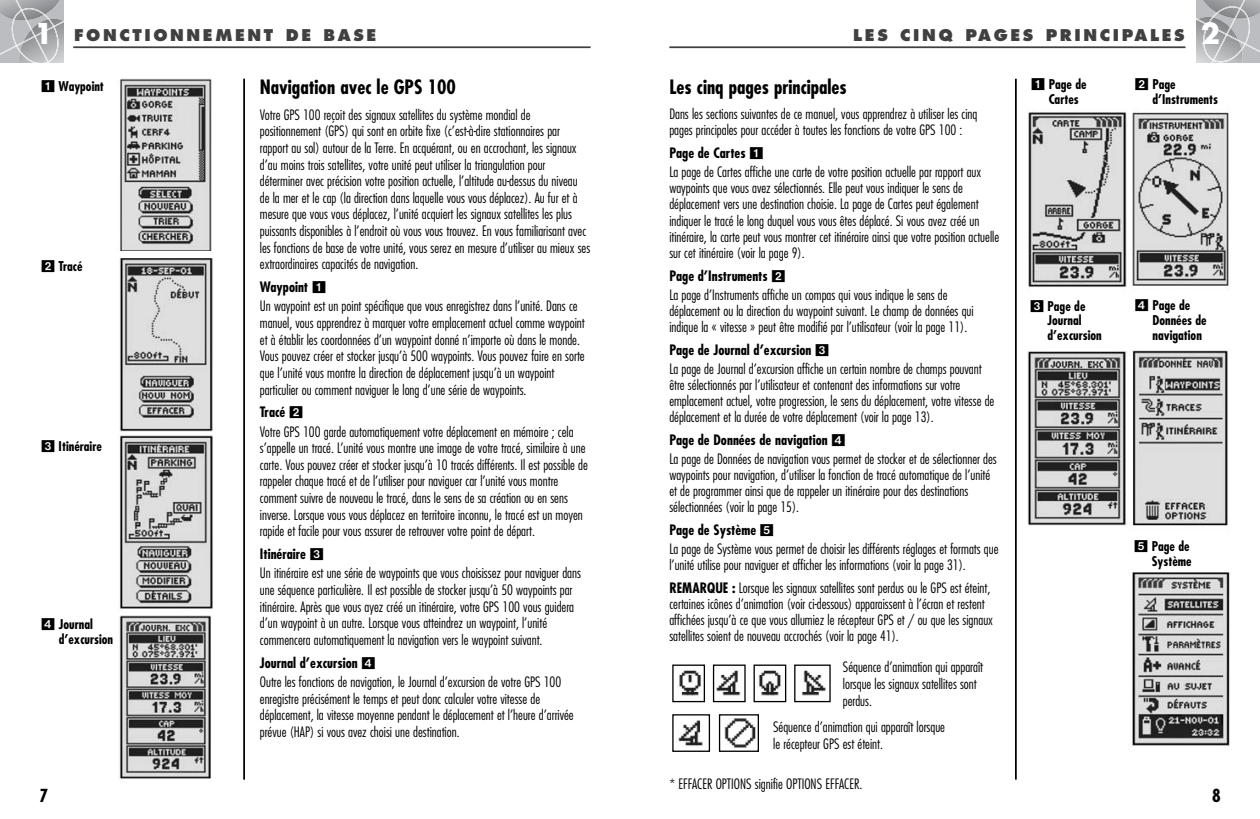
<style>
.page{position:relative;width:1260px;height:819px;background:#fff}
.page>*{position:absolute;margin:0;border:0;box-sizing:border-box;transform-origin:0 0}
.t1{font:700 condensed 19.25px "Futura";color:#000}
.t2{font:700 condensed 17.5px "Futura";color:#000}
.t3{font:800 15.75px "Futura";letter-spacing:.165em;color:#404040}
.t4{font:300 condensed 14px/16.6px "Futura";color:#000}
.t5{font:700 condensed 14px "Futura";color:#000}
.t6{font:700 condensed 13.12px/14.9px "Futura";color:#000}
.s1{font-weight:700;font-size:28px;color:#fff}
.s2{font-family:"Bundesbahn Pi One";font-weight:400;font-stretch:normal;font-size:14px}
.s3{font-weight:700}
.s4{font-family:"Bundesbahn Pi One";font-weight:400;font-stretch:normal}
</style>
<div class="page">
<svg style="left:0;top:0;width:63px;height:63px;background:#b1b3b6"></svg>
<hr style="left:73px;top:46px;width:518px;height:2px;background:#404040">
<svg style="left:1197px;top:0;width:63px;height:63px;background:#b2b4b7"></svg>
<hr style="left:669px;top:46px;width:516px;height:2px;background:#404040">
<img style="left:120px;top:79px;width:92px;height:172px">
<img style="left:120px;top:258px;width:93px;height:174px">
<img style="left:119px;top:435px;width:94px;height:174px">
<img style="left:119px;top:615px;width:92px;height:164px">
<hr style="left:243px;top:79px;width:2px;height:701px;background:#000">
<hr style="left:1015px;top:79px;width:2px;height:701px;background:#000">
<img style="left:1028px;top:111px;width:99px;height:176px">
<img style="left:1132px;top:112px;width:97px;height:174px">
<img style="left:1028px;top:351px;width:99px;height:175px">
<img style="left:1132px;top:351px;width:96px;height:175px">
<img style="left:1132px;top:572px;width:98px;height:174px">
<svg style="left:672px;top:664px;width:159px;height:39px"></svg>
<svg style="left:672px;top:714px;width:87px;height:38px"></svg>
<p class="t3" style="left:34px;top:28px;width:344px"><span class="s1">1</span> FONCTIONNEMENT DE BASE</p>
<p class="t6" style="left:59px;top:80px;width:47px">Waypoint</p>
<p class="t6" style="left:41px;top:259px;width:43px"><span class="s2">-</span> Tracé</p>
<p class="t6" style="left:59px;top:439px;width:45px">Itinéraire</p>
<p class="t6" style="left:59px;top:618px;width:56px">Journal d’excursion</p>
<p class="t2" style="left:39px;top:788px;width:10px">7</p>
<h1 class="t1" style="left:260px;top:79px;width:198px">Navigation avec le GPS 100</h1>
<p class="t4" style="left:260px;top:107px;width:332px">Votre GPS 100 reçoit des signaux satellites du système mondial de positionnement (GPS) qui sont en orbite fixe (c’est-à-dire stationnaires par rapport au sol) autour de la Terre. En acquérant, ou en accrochant, les signaux d’au moins trois satellites, votre unité peut utiliser la triangulation pour déterminer avec précision votre position actuelle, l’altitude au-dessus du niveau de la mer et le cap (la direction dans laquelle vous vous déplacez). Au fur et à mesure que vous vous déplacez, l’unité acquiert les signaux satellites les plus puissants disponibles à l’endroit où vous vous trouvez. En vous familiarisant avec les fonctions de base de votre unité, vous serez en mesure d’utiliser au mieux ses extraordinaires capacités de navigation.</p>
<p class="t5" style="left:260px;top:281px;width:50px">Waypoint</p>
<p class="t4" style="left:260px;top:299px;width:326px">Un waypoint est un point spécifique que vous enregistrez dans l’unité. Dans ce manuel, vous apprendrez à marquer votre emplacement actuel comme waypoint et à établir les coordonnées d’un waypoint donné n’importe où dans le monde.<br>Vous pouvez créer et stocker jusqu’à 500 waypoints. Vous pouvez faire en sorte que l’unité vous montre la direction de déplacement jusqu’à un waypoint particulier ou comment naviguer le long d’une série de waypoints.</p>
<p class="t4" style="left:260px;top:404px;width:315px;line-height:19.1px"><span class="s3">Tracé</span> <span class="s4">-<br></span>Votre GPS 100 garde automatiquement votre déplacement en mémoire ; cela</p>
<p class="t4" style="left:260px;top:441px;width:330px">s’appelle un tracé. L’unité vous montre une image de votre tracé, similaire à une carte. Vous pouvez créer et stocker jusqu’à 10 tracés différents. Il est possible de rappeler chaque tracé et de l’utiliser pour naviguer car l’unité vous montre comment suivre de nouveau le tracé, dans le sens de sa création ou en sens inverse. Lorsque vous vous déplacez en territoire inconnu, le tracé est un moyen rapide et facile pour vous assurer de retrouver votre point de départ.</p>
<p class="t5" style="left:260px;top:548px;width:48px">Itinéraire</p>
<p class="t4" style="left:260px;top:566px;width:323px">Un itinéraire est une série de waypoints que vous choisissez pour naviguer dans une séquence particulière. Il est possible de stocker jusqu’à 50 waypoints par itinéraire. Après que vous ayez créé un itinéraire, votre GPS 100 vous guidera d’un waypoint à un autre. Lorsque vous atteindrez un waypoint, l’unité commencera automatiquement la navigation vers le waypoint suivant.</p>
<p class="t5" style="left:260px;top:657px;width:99px">Journal d’excursion</p>
<p class="t4" style="left:260px;top:674px;width:315px">Outre les fonctions de navigation, le Journal d’excursion de votre GPS 100 enregistre précisément le temps et peut donc calculer votre vitesse de déplacement, la vitesse moyenne pendant le déplacement et l’heure d’arrivée prévue (HAP) si vous avez choisi une destination.</p>
<p class="t3" style="left:853px;top:28px;width:368px">LES CINQ PAGES PRINCIPALES <span class="s1">2</span></p>
<h1 class="t1" style="left:669px;top:79px;width:179px">Les cinq pages principales</h1>
<p class="t4" style="left:669px;top:107px;width:310px">Dans les sections suivantes de ce manuel, vous apprendrez à utiliser les cinq pages principales pour accéder à toutes les fonctions de votre GPS 100 :</p>
<p class="t5" style="left:669px;top:147px;width:78px">Page de Cartes</p>
<p class="t4" style="left:669px;top:165px;width:331px;line-height:16.1px">La page de Cartes affiche une carte de votre position actuelle par rapport aux waypoints que vous avez sélectionnés. Elle peut vous indiquer le sens de déplacement vers une destination choisie. La page de Cartes peut également indiquer le tracé le long duquel vous vous êtes déplacé. Si vous avez créé un itinéraire, la carte peut vous montrer cet itinéraire ainsi que votre position actuelle sur cet itinéraire (voir la page 9).</p>
<p class="t4" style="left:669px;top:267px;width:280px;line-height:18.7px"><span class="s3">Page d’Instruments</span> <span class="s4">-<br></span>La page d’Instruments affiche un compas qui vous indique le sens de</p>
<p class="t4" style="left:669px;top:304px;width:306px">déplacement ou la direction du waypoint suivant. Le champ de données qui indique la « vitesse » peut être modifié par l’utilisateur (voir la page 11).</p>
<p class="t5" style="left:669px;top:344px;width:144px">Page de Journal d’excursion</p>
<p class="t4" style="left:669px;top:361px;width:326px">La page de Journal d’excursion affiche un certain nombre de champs pouvant être sélectionnés par l’utilisateur et contenant des informations sur votre emplacement actuel, votre progression, le sens du déplacement, votre vitesse de déplacement et la durée de votre déplacement (voir la page 13).</p>
<p class="t5" style="left:669px;top:434px;width:160px">Page de Données de navigation</p>
<p class="t4" style="left:669px;top:452px;width:329px">La page de Données de navigation vous permet de stocker et de sélectionner des waypoints pour navigation, d’utiliser la fonction de tracé automatique de l’unité et de programmer ainsi que de rappeler un itinéraire pour des destinations sélectionnées (voir la page 15).</p>
<p class="t5" style="left:669px;top:524px;width:88px">Page de Système</p>
<p class="t4" style="left:669px;top:542px;width:331px;line-height:16.1px">La page de Système vous permet de choisir les différents réglages et formats que l’unité utilise pour naviguer et afficher les informations (voir la page 31).</p>
<p class="t4" style="left:669px;top:580px;width:325px;line-height:16.1px"><span class="s3">REMARQUE :</span> Lorsque les signaux satellites sont perdus ou le GPS est éteint, certaines icônes d’animation (voir ci-dessous) apparaissent à l’écran et restent affichées jusqu’à ce que vous allumiez le récepteur GPS et / ou que les signaux satellites soient de nouveau accrochés (voir la page 41).</p>
<p class="t4" style="left:843px;top:660px;width:142px">Séquence d’animation qui apparaît lorsque les signaux satellites sont perdus.</p>
<p class="t4" style="left:773px;top:720px;width:173px">Séquence d’animation qui apparaît lorsque le récepteur GPS est éteint.</p>
<p class="t4" style="left:669px;top:776px;width:195px">* EFFACER OPTIONS signifie OPTIONS EFFACER.</p>
<p class="t6" style="left:1049px;top:78px;width:39px">Page de<br>Cartes</p>
<p class="t6" style="left:1152px;top:78px;width:67px;text-indent:-18px"><span class="s2">-</span> Page d’Instruments</p>
<p class="t6" style="left:1048px;top:299px;width:56px">Page de<br>Journal d’excursion</p>
<p class="t6" style="left:1152px;top:299px;width:56px">Page de<br>Données de navigation</p>
<p class="t6" style="left:1152px;top:540px;width:41px">Page de<br>Système</p>
<p class="t2" style="left:1212px;top:788px;width:10px">8</p>
</div>
